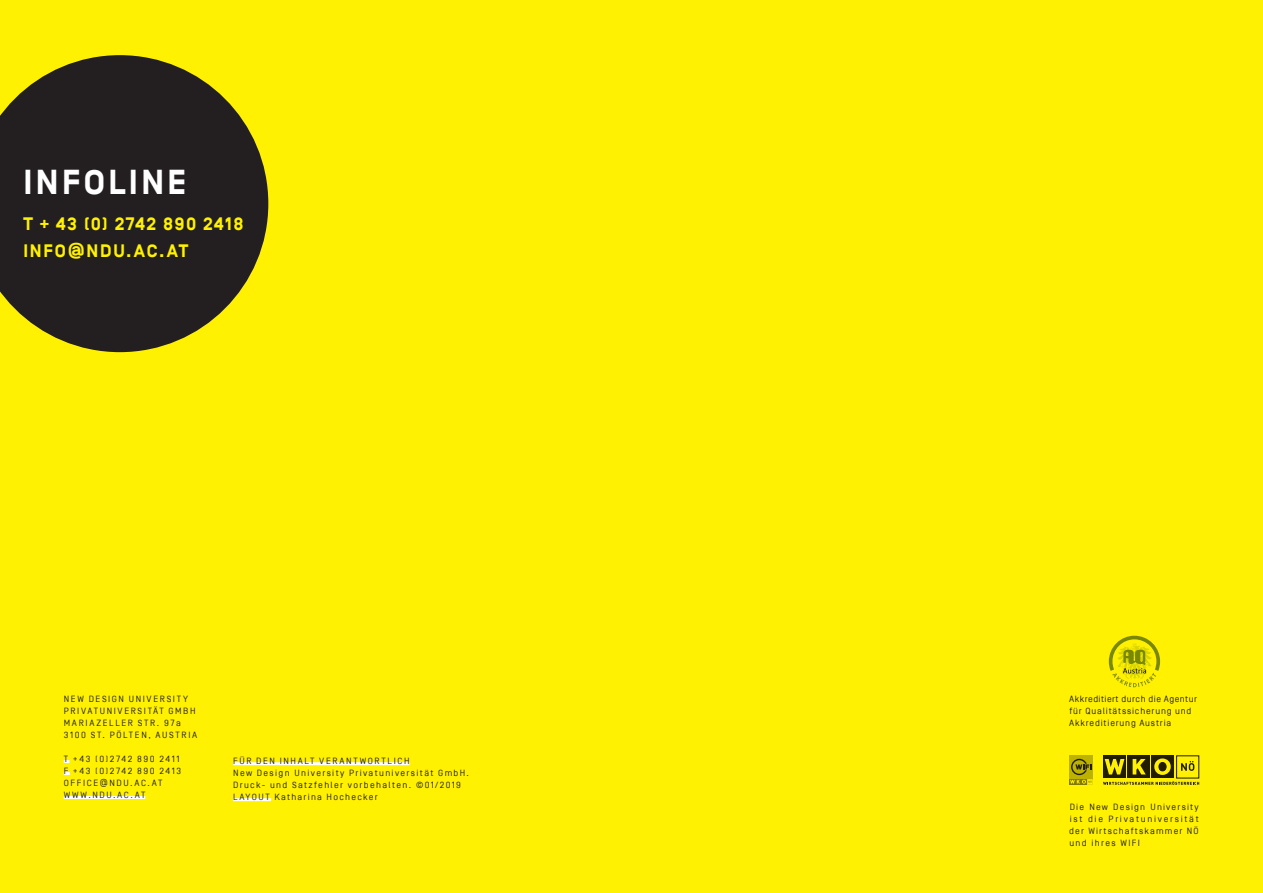
<style>
.page{position:relative;width:1263px;height:893px;background:#fff101}
.page>*{position:absolute;margin:0;border:0;box-sizing:border-box;transform-origin:0 0}
._8pt_Unterstrichen{font:700 34.5px "Simplon BP";letter-spacing:.1em;color:#fff}
._8pt_Unterstrichen-2{font:700 18px "Simplon BP";letter-spacing:.09em;color:#fff101}
.t1{font:9px/12px "Simplon BP Regular";letter-spacing:.15em;color:#231f20;text-align:justify}
.t2{font:9px/12px "Simplon BP Regular";letter-spacing:.09em;color:#231f20}
.t3{font:9px "Simplon BP Regular";letter-spacing:.175em;color:#231f20}
.t4{font:9px "Simplon BP Regular";letter-spacing:.17em;color:#231f20}
.t5{font:9px "Simplon BP Regular";letter-spacing:.18em;color:#231f20}
.t6{font:9px "Simplon BP Regular";letter-spacing:.185em;color:#231f20}
.t7{font:9px "Simplon BP Regular";letter-spacing:.19em;color:#231f20}
</style>
<div class="page">
<svg style="left:64px;top:760px;width:5px;height:3px"></svg>
<svg style="left:64px;top:772px;width:6px;height:3px"></svg>
<hr style="left:64px;top:796px;width:81px;height:3px;background:#fff">
<div style="left:1070px;top:755px;width:23px;height:23px;background:#bcb200"></div>
<svg style="left:1070px;top:759px;width:23px;height:25px"></svg>
<div style="left:1151px;top:755px;width:23px;height:23px;background:#231d00"></div>
<div style="left:1127px;top:755px;width:23px;height:23px;background:#231d00"></div>
<svg style="left:1103px;top:781px;width:96px;height:4px"></svg>
<svg style="left:1132px;top:759px;width:14px;height:15px"></svg>
<svg style="left:1103px;top:755px;width:23px;height:23px"></svg>
<svg style="left:1105px;top:759px;width:19px;height:15px"></svg>
<svg style="left:1154px;top:758px;width:17px;height:17px"></svg>
<div style="left:1159px;top:762px;width:7px;height:9px;background:#231d00;border-radius:50%"></div>
<div style="left:1159px;top:762px;width:7px;height:9px;border:1px solid #231f20;border-radius:50%"></div>
<svg style="left:1181px;top:761px;width:13px;height:10px"></svg>
<hr style="left:233px;top:762px;width:176px;height:3px;background:#fff">
<hr style="left:233px;top:798px;width:38px;height:3px;background:#fff">
<svg style="left:0;top:55px;width:268px;height:297px;fill:#231f20"></svg>
<svg style="left:1109px;top:636px;width:51px;height:51px"></svg>
<p class="_8pt_Unterstrichen" style="left:23px;top:163px;width:164px">INFOLINE</p>
<p class="_8pt_Unterstrichen-2" style="left:23px;top:213px;width:222px">T + 43 (0) 2742 890 2418</p>
<p class="_8pt_Unterstrichen-2" style="left:23px;top:240px;width:167px">INFO@NDU.AC.AT</p>
<p class="t3" style="left:64px;top:693px;width:126px">NEW DESIGN UNIVERSITY</p>
<p class="t3" style="left:64px;top:705px;width:133px">PRIVATUNIVERSITÄT GMBH</p>
<p class="t7" style="left:64px;top:717px;width:119px">MARIAZELLER STR. 97a</p>
<p class="t6" style="left:64px;top:729px;width:135px">3100 ST. PÖLTEN, AUSTRIA</p>
<p class="t4" style="left:64px;top:753px;width:117px">T +43 (0)2742 890 2411</p>
<p class="t4" style="left:64px;top:765px;width:119px">F +43 (0)2742 890 2413</p>
<p class="t3" style="left:64px;top:777px;width:100px">OFFICE@NDU.AC.AT</p>
<p class="t3" style="left:64px;top:789px;width:83px">WWW.NDU.AC.AT</p>
<p class="t5" style="left:233px;top:755px;width:178px">FÜR DEN INHALT VERANTWORTLICH</p>
<p class="t1" style="left:233px;top:766px;width:237px">New Design University Privatuniversität GmbH.<br>Druck- und Satzfehler vorbehalten. ©01/2019</p>
<p class="t1" style="left:233px;top:790px;width:146px">LAYOUT Katharina Hochecker</p>
<p class="t2" style="left:1069px;top:693px;width:129px">Akkreditiert durch die Agentur für Qualitätssicherung und<br>Akkreditierung Austria</p>
<p class="t1" style="left:1069px;top:801px;width:131px">Die New Design University ist die Privatuniversität der Wirtschaftskammer NÖ und ihres WIFI</p>
</div>
